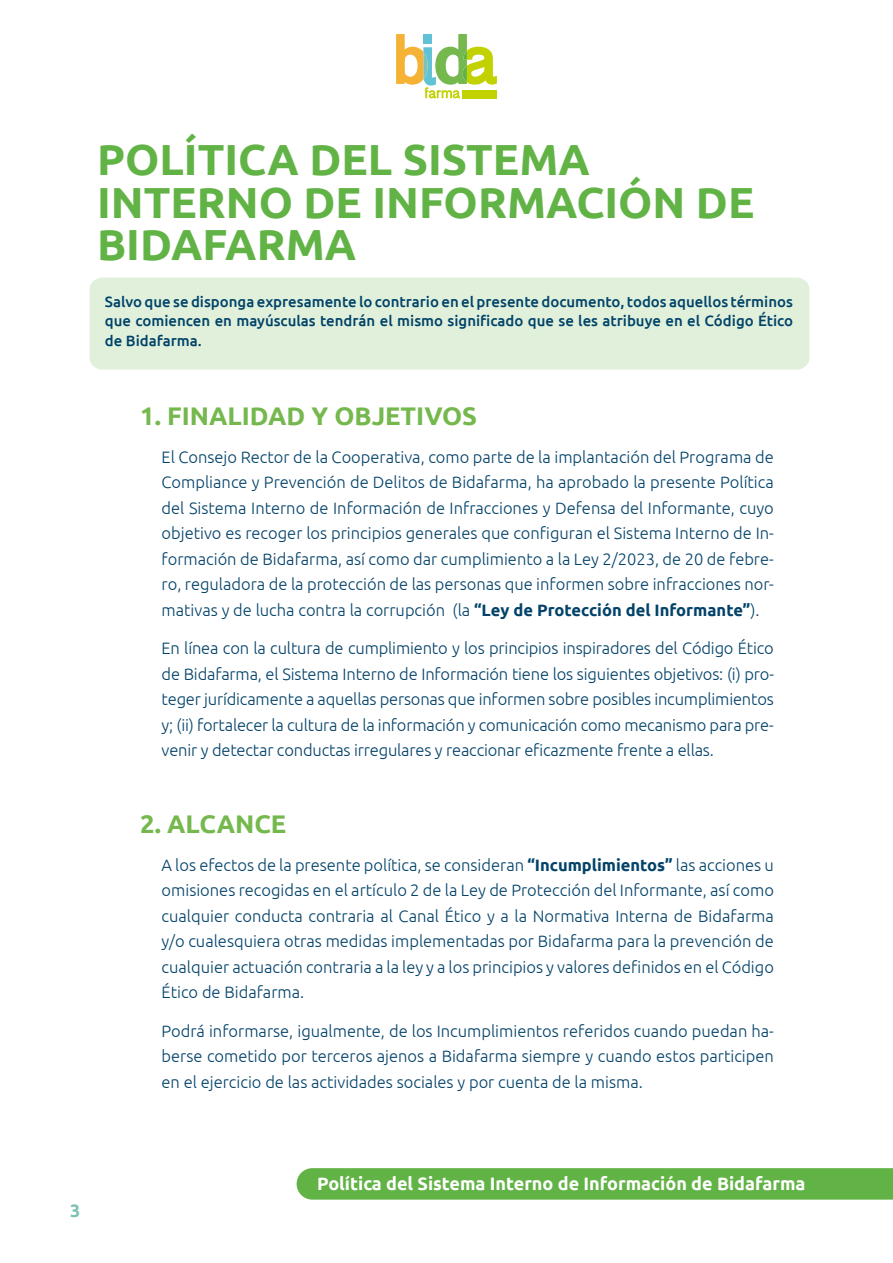
<style>
.page{position:relative;width:893px;height:1263px;background:#fff}
.page>*{position:absolute;margin:0;border:0;box-sizing:border-box;transform-origin:0 0}
.t1{font:700 43.5px/42px "Ubuntu";color:#61b345}
.t2{font:700 25.5px "Ubuntu";color:#75b84d}
.t3{font:700 18px "Ubuntu";color:#fff}
.t4{font:700 18px "Ubuntu";color:#7dc2b3}
.t5{font:300 16.5px/25.5px "Ubuntu";color:#034269;text-align:justify}
.t6{font:500 15px/19.5px "Ubuntu";color:#004369;text-align:justify}
.s1{font-weight:700}
</style>
<div class="page">
<div style="left:297px;top:1168px;width:596px;height:31px;background:#61b345"></div>
<svg style="left:396px;top:34px;width:101px;height:64px"></svg>
<div style="left:90px;top:278px;width:719px;height:92px;background:#e1f0db;border-radius:12px"></div>
<h1 class="t1" style="left:97px;top:138px;width:659px">POLÍTICA DEL SISTEMA<br>INTERNO DE INFORMACIÓN DE<br>BIDAFARMA</h1>
<p class="t6" style="left:105px;top:291px;width:690px">Salvo que se disponga expresamente lo contrario en el presente documento, todos aquellos términos que comiencen en mayúsculas tendrán el mismo significado que se les atribuye en el Código Ético de Bidafarma.</p>
<h2 class="t2" style="left:140px;top:400px;width:338px">1. FINALIDAD Y OBJETIVOS</h2>
<p class="t5" style="left:162px;top:444px;width:614px">El Consejo Rector de la Cooperativa, como parte de la implantación del Programa de Compliance y Prevención de Delitos de Bidafarma, ha aprobado la presente Política del Sistema Interno de Información de Infracciones y Defensa del Informante, cuyo objetivo es recoger los principios generales que configuran el Sistema Interno de In&shy;formación de Bidafarma, así como dar cumplimiento a la Ley 2/2023, de 20 de febre&shy;ro, reguladora de la protección de las personas que informen sobre infracciones nor&shy;mativas y de lucha contra la corrupción (la <span class="s1">“Ley de Protección del Informante”</span>).</p>
<p class="t5" style="left:162px;top:635px;width:614px">En línea con la cultura de cumplimiento y los principios inspiradores del Código Ético de Bidafarma, el Sistema Interno de Información tiene los siguientes objetivos: (i) pro&shy;teger jurídicamente a aquellas personas que informen sobre posibles incumplimientos y; (ii) fortalecer la cultura de la información y comunicación como mecanismo para pre&shy;venir y detectar conductas irregulares y reaccionar eficazmente frente a ellas.</p>
<h2 class="t2" style="left:140px;top:808px;width:147px">2. ALCANCE</h2>
<p class="t5" style="left:162px;top:852px;width:614px">A los efectos de la presente política, se consideran <span class="s1">“Incumplimientos”</span> las acciones u omisiones recogidas en el artículo 2 de la Ley de Protección del Informante, así como cualquier conducta contraria al Canal Ético y a la Normativa Interna de Bidafarma y/o cualesquiera otras medidas implementadas por Bidafarma para la prevención de cualquier actuación contraria a la ley y a los principios y valores definidos en el Código Ético de Bidafarma.</p>
<p class="t5" style="left:162px;top:1017px;width:614px">Podrá informarse, igualmente, de los Incumplimientos referidos cuando puedan ha&shy;berse cometido por terceros ajenos a Bidafarma siempre y cuando estos participen en el ejercicio de las actividades sociales y por cuenta de la misma.</p>
<p class="t4" style="left:70px;top:1199px;width:12px">3</p>
<p class="t3" style="left:317px;top:1173px;width:490px">Política del Sistema Interno de Información de Bidafarma</p>
</div>
